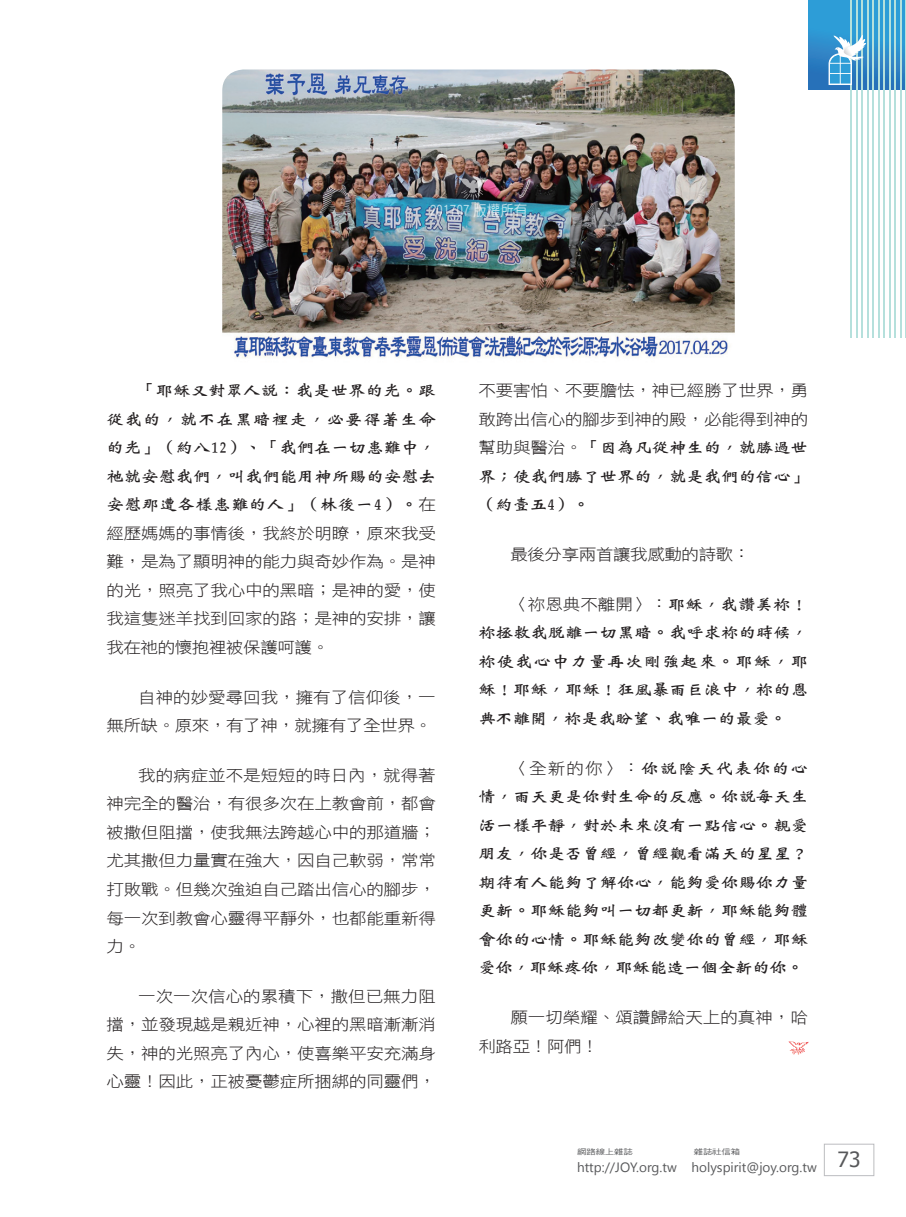
<style>
.page{position:relative;width:906px;height:1217px;background:#fff}
.page>*{position:absolute;margin:0;border:0;box-sizing:border-box;transform-origin:0 0}
.t1{font:15.75px/28.5px "DF Wei Bei W7 WIN BF";letter-spacing:-.01em;color:#231f20;text-align:justify;scale:1.11 1}
.t2{font:15.75px/28.5px "DF Hei W3 WIN BF";letter-spacing:-.01em;color:#231f20;text-align:justify;scale:1.11 1}
.t3{font:15px "DF Yuan W5 WIN BF";color:#fff;scale:.9 1}
.t4{font:13.5px "Segoe UI";color:#57585a}
.t5{font:7.5px "DF Hei W5 WIN BF";letter-spacing:-.015em;color:#57585a;scale:1.25 1}
.s1{font-family:"DF Hei W3 WIN BF"}
.s2{font-family:"DF Wei Bei W7 WIN BF"}
</style>
<div class="page">
<div style="left:824px;top:1143px;width:50px;height:32px;border:1px solid #bcbdc0"></div>
<img style="left:789px;top:1041px;width:19px;height:13px">
<img style="left:222px;top:69px;width:513px;height:290px">
<svg style="left:808px;top:0;width:97px;height:89px;background:#3595ce"></svg>
<hr style="left:850px;top:0;width:2px;height:337px;background:#b5e0dc">
<hr style="left:856px;top:0;width:1px;height:337px;background:#b5e0dc">
<hr style="left:861px;top:0;width:2px;height:337px;background:#b5e0dc">
<hr style="left:867px;top:0;width:1px;height:337px;background:#b5e0dc">
<hr style="left:872px;top:0;width:2px;height:337px;background:#b5e0dc">
<hr style="left:878px;top:0;width:1px;height:337px;background:#b5e0dc">
<hr style="left:883px;top:0;width:2px;height:337px;background:#b5e0dc">
<hr style="left:889px;top:0;width:1px;height:337px;background:#b5e0dc">
<hr style="left:894px;top:0;width:2px;height:337px;background:#b5e0dc">
<hr style="left:900px;top:0;width:1px;height:337px;background:#b5e0dc">
<hr style="left:905px;top:0;width:1px;height:337px;background:#b5e0dc">
<svg style="left:828px;top:35px;width:38px;height:50px"></svg>
<svg style="left:459px;top:178px;width:29px;height:22px"></svg>
<p class="t3" style="left:429px;top:203px;width:110px">201707 版權所有</p>
<p class="t1" style="left:106px;top:376px;width:298px;text-indent:32px">「耶穌又對眾人說：我是世界的光。跟從我的，就不在黑暗裡走，必要得著生命的光」（約八12）、「我們在一切患難中，祂就安慰我們，叫我們能用神所賜的安慰去安慰那遭各樣患難的人」（林後一4）。<span class="s1">在經歷媽媽的事情後，我終於明瞭，原來我受難，是為了顯明神的能力與奇妙作為。是神的光，照亮了我心中的黑暗；是神的愛，使我這隻迷羊找到回家的路；是神的安排，讓我在祂的懷抱裡被保護呵護。</span></p>
<p class="t2" style="left:106px;top:682px;width:298px;text-align:right">自神的妙愛尋回我，擁有了信仰後，一<br>無所缺。原來，有了神，就擁有了全世界。</p>
<p class="t2" style="left:106px;top:760px;width:298px;text-indent:32px">我的病症並不是短短的時日內，就得著神完全的醫治，有很多次在上教會前，都會被撒但阻擋，使我無法跨越心中的那道牆；尤其撒但力量實在強大，因自己軟弱，常常打敗戰。但幾次強迫自己踏出信心的腳步，每一次到教會心靈得平靜外，也都能重新得力。</p>
<p class="t2" style="left:106px;top:981px;width:298px;text-indent:32px">一次一次信心的累積下，撒但已無力阻擋，並發現越是親近神，心裡的黑暗漸漸消失，神的光照亮了內心，使喜樂平安充滿身心靈！因此，正被憂鬱症所捆綁的同靈們，</p>
<p class="t2" style="left:478px;top:376px;width:298px">不要害怕、不要膽怯，神已經勝了世界，勇敢跨出信心的腳步到神的殿，必能得到神的幫助與醫治。<span class="s2">「因為凡從神生的，就勝過世界；使我們勝了世界的，就是我們的信心」（約壹五4）。</span></p>
<p class="t2" style="left:510px;top:540px;width:218px">最後分享兩首讓我感動的詩歌：</p>
<p class="t1" style="left:478px;top:589px;width:298px;text-indent:32px"><span class="s1">〈祢恩典不離開〉：</span>耶穌，我讚美祢！祢拯救我脫離一切黑暗。我呼求祢的時候，祢使我心中力量再次剛強起來。耶穌，耶穌！耶穌，耶穌！狂風暴雨巨浪中，祢的恩典不離開，祢是我盼望、我唯一的最愛。</p>
<p class="t1" style="left:478px;top:753px;width:298px;text-indent:32px"><span class="s1">〈全新的你〉：</span>你說陰天代表你的心情，雨天更是你對生命的反應。你說每天生活一樣平靜，對於未來沒有一點信心。親愛朋友，你是否曾經，曾經觀看滿天的星星？期待有人能夠了解你心，能夠愛你賜你力量更新。耶穌能夠叫一切都更新，耶穌能夠體會你的心情。耶穌能夠改變你的曾經，耶穌愛你，耶穌疼你，耶穌能造一個全新的你。</p>
<p class="t2" style="left:478px;top:1002px;width:298px;text-indent:32px">願一切榮耀、頌讚歸給天上的真神，哈利路亞！阿們！</p>
<p class="t5" style="left:577px;top:1147px;width:46px">網路線上雜誌</p>
<p class="t5" style="left:694px;top:1147px;width:39px">雜誌社信箱</p>
<p class="t4" style="left:577px;top:1157px;width:285px">http://JOY.org.tw holyspirit@joy.org.tw <sup>73</sup></p>
</div>
